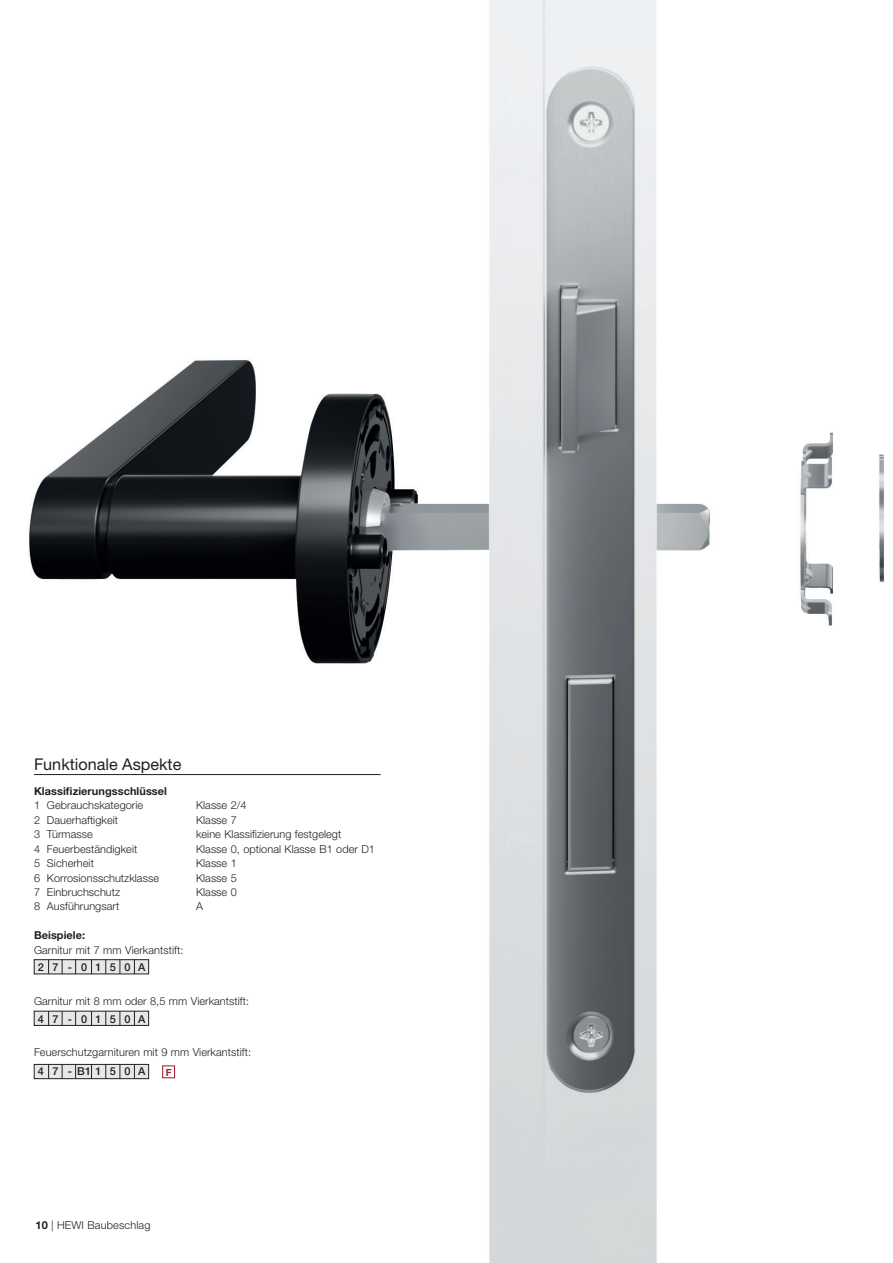
<style>
.page{position:relative;width:893px;height:1263px;background:#fff}
.page>*{position:absolute;margin:0;border:0;box-sizing:border-box;transform-origin:0 0}
.t1{font:16.2px "Helvetica Neue LT Pro";color:#231f20}
.t2{font:300 10.95px "Helvetica Neue LT Pro";letter-spacing:.005em;color:#231f20}
.t3{font:700 10.95px "Helvetica Neue LT Pro";letter-spacing:.005em;color:#231f20}
.t4{font:500 10.95px "Helvetica Neue LT Pro";letter-spacing:.76em;color:#231f20}
.t5{font:500 10.95px "Helvetica Neue LT Pro";letter-spacing:.73em;color:#231f20}
.t6{font:700 9.9px "Helvetica Neue LT Pro";color:#a7232f}
.s1{font-weight:700}
</style>
<div class="page">
<img style="left:29px;top:0;width:855px;height:1263px">
<hr style="left:34px;top:774px;width:347px;height:1px;background:#231f20">
<div style="left:34px;top:959px;width:115px;height:15px;background:#e6e7e9;border:1px solid #231f20"></div>
<svg style="left:48px;top:960px;width:1px;height:14px"></svg>
<svg style="left:62px;top:959px;width:1px;height:15px"></svg>
<svg style="left:75px;top:959px;width:1px;height:15px"></svg>
<svg style="left:91px;top:959px;width:1px;height:15px"></svg>
<svg style="left:106px;top:960px;width:1px;height:14px"></svg>
<svg style="left:120px;top:960px;width:1px;height:14px"></svg>
<svg style="left:134px;top:959px;width:1px;height:15px"></svg>
<div style="left:34px;top:1011px;width:115px;height:14px;background:#e6e7e9"></div>
<svg style="left:48px;top:1011px;width:1px;height:14px"></svg>
<svg style="left:62px;top:1011px;width:1px;height:14px"></svg>
<svg style="left:75px;top:1011px;width:1px;height:14px"></svg>
<svg style="left:91px;top:1011px;width:1px;height:14px"></svg>
<svg style="left:106px;top:1011px;width:1px;height:14px"></svg>
<svg style="left:120px;top:1011px;width:1px;height:15px"></svg>
<svg style="left:134px;top:1011px;width:1px;height:14px"></svg>
<div style="left:34px;top:1064px;width:115px;height:15px;background:#e6e7e9;border:1px solid #231f20"></div>
<svg style="left:48px;top:1064px;width:1px;height:15px"></svg>
<svg style="left:62px;top:1064px;width:1px;height:15px"></svg>
<svg style="left:75px;top:1064px;width:1px;height:15px"></svg>
<svg style="left:91px;top:1064px;width:1px;height:15px"></svg>
<svg style="left:106px;top:1064px;width:1px;height:14px"></svg>
<svg style="left:120px;top:1064px;width:1px;height:15px"></svg>
<svg style="left:134px;top:1064px;width:1px;height:14px"></svg>
<div style="left:162px;top:1065px;width:13px;height:13px;background:#fff;border:1px solid #a7232f"></div>
<h1 class="t1" style="left:34px;top:754px;width:149px">Funktionale Aspekte</h1>
<p class="t3" style="left:34px;top:784px;width:135px">Klassifizierungsschlüssel</p>
<p class="t2" style="left:34px;top:799px;width:111px">1 Gebrauchskategorie</p>
<p class="t2" style="left:196px;top:799px;width:52px">Klasse 2/4</p>
<p class="t2" style="left:34px;top:813px;width:86px">2 Dauerhaftigkeit</p>
<p class="t2" style="left:196px;top:813px;width:42px">Klasse 7</p>
<p class="t2" style="left:34px;top:828px;width:60px">3 Türmasse</p>
<p class="t2" style="left:196px;top:828px;width:147px">keine Klassifizierung festgelegt</p>
<p class="t2" style="left:34px;top:842px;width:105px">4 Feuerbeständigkeit</p>
<p class="t2" style="left:196px;top:842px;width:180px">Klasse 0, optional Klasse B1 oder D1</p>
<p class="t2" style="left:34px;top:856px;width:61px">5 Sicherheit</p>
<p class="t2" style="left:196px;top:856px;width:42px">Klasse 1</p>
<p class="t2" style="left:34px;top:871px;width:127px">6 Korrosionsschutzklasse</p>
<p class="t2" style="left:196px;top:871px;width:42px">Klasse 5</p>
<p class="t2" style="left:34px;top:885px;width:88px">7 Einbruchschutz</p>
<p class="t2" style="left:196px;top:885px;width:42px">Klasse 0</p>
<p class="t2" style="left:34px;top:900px;width:87px">8 Ausführungsart</p>
<p class="t2" style="left:196px;top:900px;width:8px">A</p>
<p class="t3" style="left:34px;top:929px;width:53px">Beispiele:</p>
<p class="t2" style="left:34px;top:943px;width:151px">Garnitur mit 7 mm Vierkantstift:</p>
<p class="t4" style="left:38px;top:961px;width:109px">27-0150A</p>
<p class="t2" style="left:34px;top:994px;width:217px">Garnitur mit 8 mm oder 8,5 mm Vierkantstift:</p>
<p class="t4" style="left:38px;top:1012px;width:109px">47-0150A</p>
<p class="t2" style="left:34px;top:1045px;width:219px">Feuerschutzgarnituren mit 9 mm Vierkantstift:</p>
<p class="t5" style="left:38px;top:1065px;width:109px">47 -B1150A</p>
<p class="t6" style="left:166px;top:1066px;width:7px">F</p>
<p class="t2" style="left:36px;top:1218px;width:117px"><span class="s1">10</span> | HEWI Baubeschlag</p>
</div>
